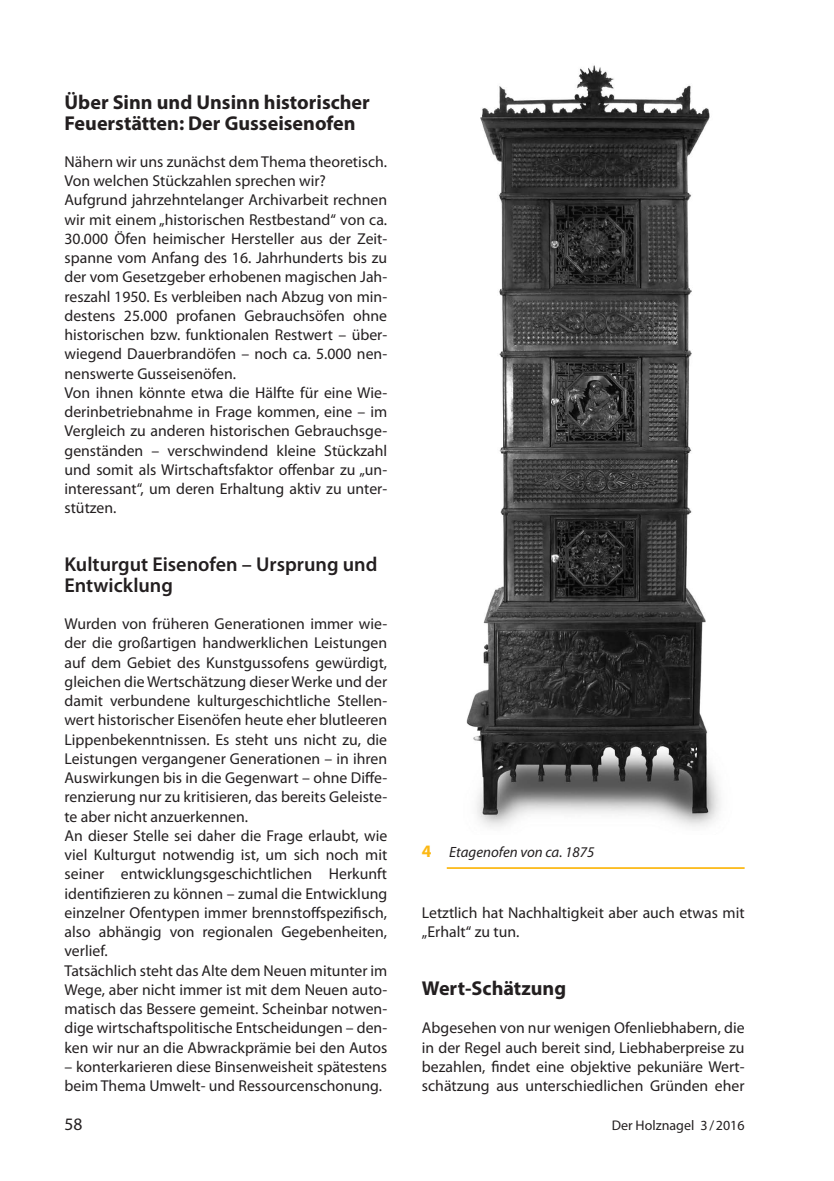
<style>
.page{position:relative;width:834px;height:1181px;background:#fff}
.page>*{position:absolute;margin:0;border:0;box-sizing:border-box;transform-origin:0 0}
.t1{font:700 20.12px/21px "Myriad Pro";color:#231f20}
.t2{font:600 20.12px/21px "Myriad Pro";color:#231f20}
.t3{font:17.5px "Myriad Pro";color:#231f20}
.t4{font:15.75px/19.2px "Myriad Pro";color:#231f20}
.t5{font:italic 14.88px "Myriad Pro";color:#231f20}
.t6{font:14px "Myriad Pro";color:#231f20}
.s1{font-weight:700;font-style:normal;font-size:17.5px;color:#fcb814}
</style>
<div class="page">
<img style="left:466px;top:65px;width:254px;height:762px">
<hr style="left:446px;top:867px;width:298px;height:2px;background:#fcb814">
<p class="t1" style="left:64px;top:91px;width:307px">Über Sinn und Unsinn historischer<br>Feuerstätten: Der Gusseisenofen</p>
<p class="t4" style="left:64px;top:152px;width:324px">Nähern wir uns zunächst dem Thema theoretisch.<br>Von welchen Stückzahlen sprechen wir?<br>Aufgrund jahrzehntelanger Archivarbeit rechnen wir mit einem „historischen Restbestand“ von ca.<br>30.000 Öfen heimischer Hersteller aus der Zeit&shy;spanne vom Anfang des 16. Jahrhunderts bis zu der vom Gesetzgeber erhobenen magischen Jah&shy;reszahl 1950. Es verbleiben nach Abzug von min&shy;destens 25.000 profanen Gebrauchsöfen ohne historischen bzw. funktionalen Restwert – über&shy;wiegend Dauerbrandöfen – noch ca. 5.000 nen&shy;nenswerte Gusseisenöfen.<br>Von ihnen könnte etwa die Hälfte für eine Wie&shy;derinbetriebnahme in Frage kommen, eine – im Vergleich zu anderen historischen Gebrauchsge&shy;genständen – verschwindend kleine Stückzahl und somit als Wirtschaftsfaktor offenbar zu „un&shy;interessant“, um deren Erhaltung aktiv zu unter&shy;stützen.</p>
<p class="t2" style="left:64px;top:553px;width:314px">Kulturgut Eisenofen – Ursprung und<br>Entwicklung</p>
<p class="t4" style="left:64px;top:614px;width:324px">Wurden von früheren Generationen immer wie&shy;der die großartigen handwerklichen Leistungen auf dem Gebiet des Kunstgussofens gewürdigt, gleichen die Wertschätzung dieser Werke und der damit verbundene kulturgeschichtliche Stellen&shy;wert historischer Eisenöfen heute eher blutleeren Lippenbekenntnissen. Es steht uns nicht zu, die Leistungen vergangener Generationen – in ihren Auswirkungen bis in die Gegenwart – ohne Diffe&shy;renzierung nur zu kritisieren, das bereits Geleiste&shy;te aber nicht anzuerkennen.<br>An dieser Stelle sei daher die Frage erlaubt, wie viel Kulturgut notwendig ist, um sich noch mit seiner entwicklungsgeschichtlichen Herkunft identifizieren zu können – zumal die Entwicklung einzelner Ofentypen immer brennstoffspezifisch, also abhängig von regionalen Gegebenheiten, verlief.<br>Tatsächlich steht das Alte dem Neuen mitunter im Wege, aber nicht immer ist mit dem Neuen auto&shy;matisch das Bessere gemeint. Scheinbar notwen&shy;dige wirtschaftspolitische Entscheidungen – den&shy;ken wir nur an die Abwrackprämie bei den Autos</p>
<p class="t4" style="left:64px;top:1056px;width:324px">– konterkarieren diese Binsenweisheit spätestens beim Thema Umwelt- und Ressourcenschonung.</p>
<p class="t5" style="left:422px;top:843px;width:174px"><span class="s1">4</span> Etagenofen von ca. 1875</p>
<p class="t4" style="left:422px;top:902px;width:324px">Letztlich hat Nachhaltigkeit aber auch etwas mit „Erhalt“ zu tun.</p>
<p class="t1" style="left:422px;top:977px;width:146px">Wert-Schätzung</p>
<p class="t4" style="left:422px;top:1018px;width:324px;text-align:justify">Abgesehen von nur wenigen Ofenliebhabern, die in der Regel auch bereit sind, Liebhaberpreise zu bezahlen, findet eine objektive pekuniäre Wert&shy;schätzung aus unterschiedlichen Gründen eher</p>
<p class="t3" style="left:64px;top:1113px;width:19px">58</p>
<p class="t6" style="left:611px;top:1116px;width:134px">Der Holznagel 3/2016</p>
</div>
